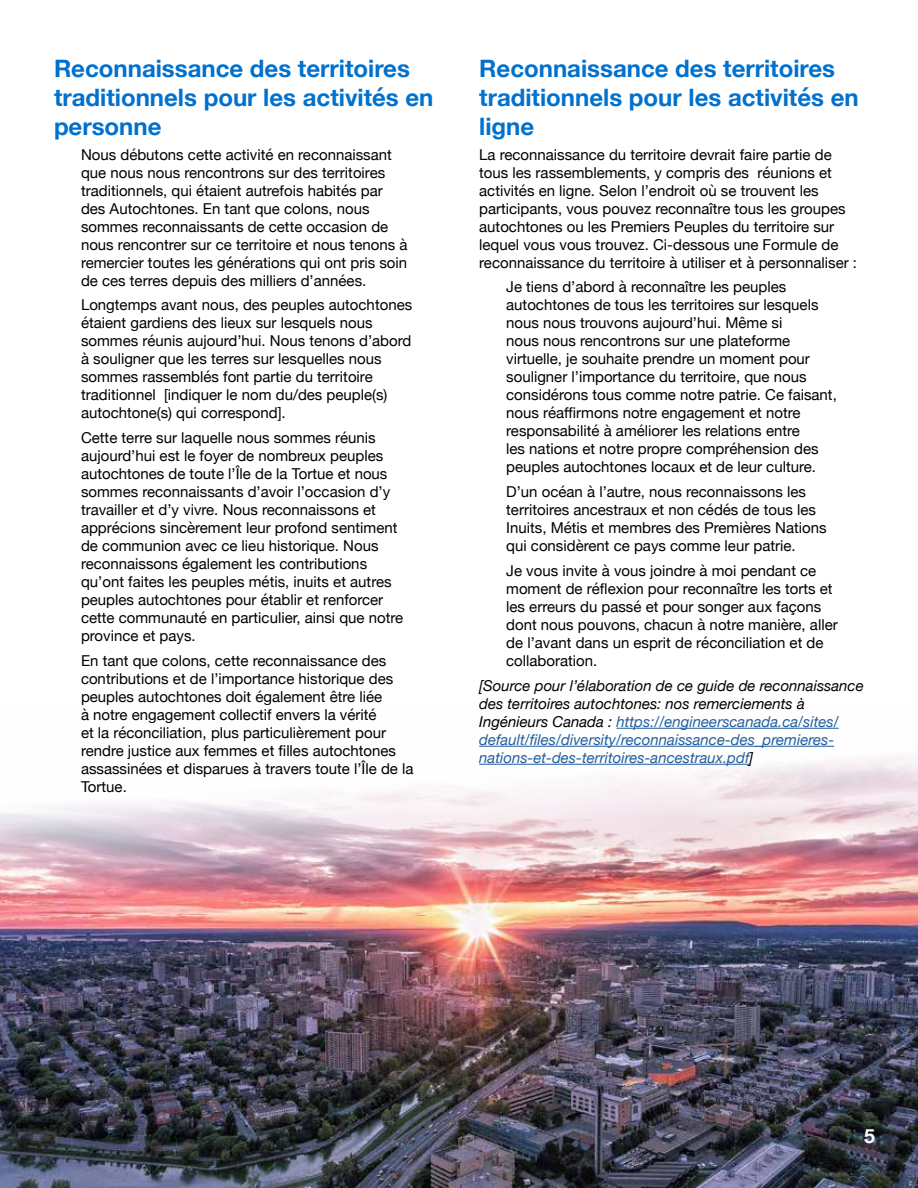
<style>
.page{position:relative;width:918px;height:1188px;background:#fff}
.page>*{position:absolute;margin:0;border:0;box-sizing:border-box;transform-origin:0 0}
.t1{font:700 24px/28.8px "Helvetica Neue";color:#0071ce}
.t2{font:700 19.5px "Helvetica Neue";color:#fff}
.t3{font:15px/18px "Helvetica Neue";color:#000}
.t4{font:italic 15px/18px "Helvetica Neue";color:#215e9e}
.s1{color:#000}
</style>
<div class="page">
<img style="left:0;top:727px;width:918px;height:461px">
<hr style="left:617px;top:728px;width:222px;height:1px;background:#215e9e">
<hr style="left:479px;top:746px;width:355px;height:1px;background:#215e9e">
<hr style="left:479px;top:764px;width:271px;height:1px;background:#215e9e">
<h1 class="t1" style="left:54px;top:55px;width:381px">Reconnaissance des territoires traditionnels pour les activités en personne</h1>
<p class="t3" style="left:81px;top:146px;width:328px">Nous débutons cette activité en reconnaissant que nous nous rencontrons sur des territoires traditionnels, qui étaient autrefois habités par des Autochtones. En tant que colons, nous sommes reconnaissants de cette occasion de nous rencontrer sur ce territoire et nous tenons à remercier toutes les générations qui ont pris soin de ces terres depuis des milliers d’années.</p>
<p class="t3" style="left:81px;top:297px;width:333px">Longtemps avant nous, des peuples autochtones étaient gardiens des lieux sur lesquels nous sommes réunis aujourd’hui. Nous tenons d’abord à souligner que les terres sur lesquelles nous sommes rassemblés font partie du territoire traditionnel [indiquer le nom du/des peuple(s) autochtone(s) qui correspond].</p>
<p class="t3" style="left:81px;top:430px;width:324px">Cette terre sur laquelle nous sommes réunis aujourd’hui est le foyer de nombreux peuples autochtones de toute l’Île de la Tortue et nous sommes reconnaissants d’avoir l’occasion d’y travailler et d’y vivre. Nous reconnaissons et apprécions sincèrement leur profond sentiment de communion avec ce lieu historique. Nous reconnaissons également les contributions qu’ont faites les peuples métis, inuits et autres peuples autochtones pour établir et renforcer cette communauté en particulier, ainsi que notre province et pays.</p>
<p class="t3" style="left:81px;top:653px;width:334px">En tant que colons, cette reconnaissance des contributions et de l’importance historique des peuples autochtones doit également être liée<br>à notre engagement collectif envers la vérité<br>et la réconciliation, plus particulièrement pour rendre justice aux femmes et filles autochtones assassinées et disparues à travers toute l’Île de la Tortue.</p>
<h1 class="t1" style="left:479px;top:55px;width:381px">Reconnaissance des territoires traditionnels pour les activités en ligne</h1>
<p class="t3" style="left:479px;top:146px;width:379px">La reconnaissance du territoire devrait faire partie de tous les rassemblements, y compris des réunions et activités en ligne. Selon l’endroit où se trouvent les participants, vous pouvez reconnaître tous les groupes autochtones ou les Premiers Peuples du territoire sur lequel vous vous trouvez. Ci-dessous une Formule de reconnaissance du territoire à utiliser et à personnaliser :</p>
<p class="t3" style="left:506px;top:279px;width:332px">Je tiens d’abord à reconnaître les peuples autochtones de tous les territoires sur lesquels nous nous trouvons aujourd’hui. Même si<br>nous nous rencontrons sur une plateforme virtuelle, je souhaite prendre un moment pour souligner l’importance du territoire, que nous considérons tous comme notre patrie. Ce faisant, nous réaffirmons notre engagement et notre responsabilité à améliorer les relations entre<br>les nations et notre propre compréhension des peuples autochtones locaux et de leur culture.</p>
<p class="t3" style="left:506px;top:484px;width:322px">D’un océan à l’autre, nous reconnaissons les territoires ancestraux et non cédés de tous les Inuits, Métis et membres des Premières Nations qui considèrent ce pays comme leur patrie.</p>
<p class="t3" style="left:506px;top:563px;width:333px">Je vous invite à vous joindre à moi pendant ce moment de réflexion pour reconnaître les torts et les erreurs du passé et pour songer aux façons dont nous pouvons, chacun à notre manière, aller de l’avant dans un esprit de réconciliation et de collaboration.</p>
<p class="t4" style="left:479px;top:677px;width:386px"><span class="s1">[Source pour l’élaboration de ce guide de reconnaissance des territoires autochtones: nos remerciements à Ingénieurs Canada :</span> https://engineerscanada.ca/sites/ default/files/diversity/reconnaissance-des_premieres&shy;nations-et-des-territoires-ancestraux.pdf<span class="s1">]</span></p>
<h2 class="t2" style="left:864px;top:1121px;width:12px">5</h2>
</div>
